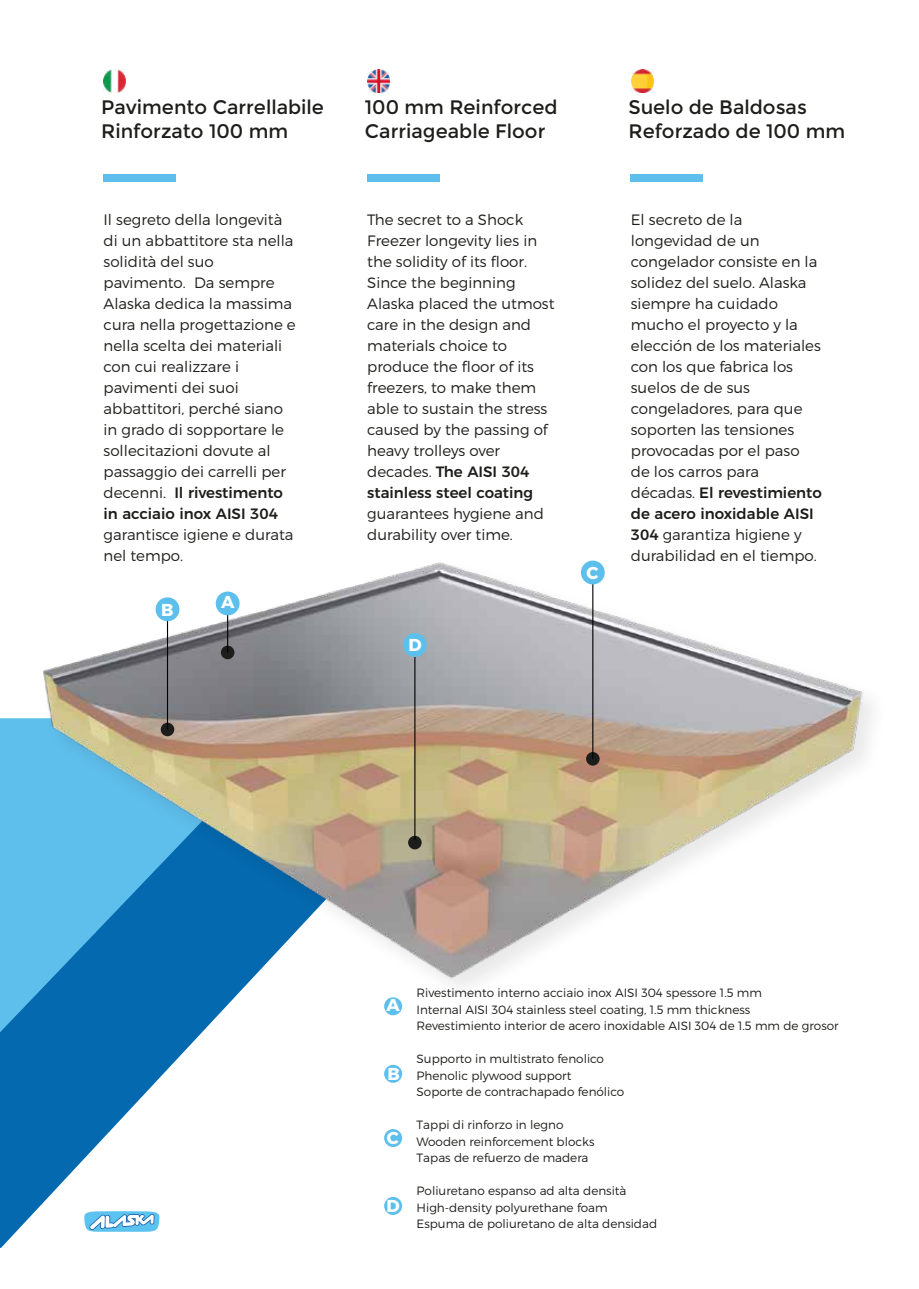
<style>
.page{position:relative;width:919px;height:1289px;background:#fff}
.page>*{position:absolute;margin:0;border:0;box-sizing:border-box;transform-origin:0 0}
.t1{font:19.5px/23.4px "Montserrat";color:#1d1d1b}
.t2{font:700 17.25px "Montserrat";color:#fff}
.t3{font:300 15px/21px "Montserrat";color:#1d1d1b}
.t4{font:300 12px/16.5px "Montserrat";color:#1d1d1b}
.s1{font-weight:500}
</style>
<div class="page">
<svg style="left:0;top:718px;width:217px;height:530px"></svg>
<img style="left:12px;top:562px;width:860px;height:454px">
<div style="left:221px;top:645px;width:13px;height:14px;background:#1d1d1b;border-radius:50%"></div>
<hr style="left:227px;top:596px;width:1px;height:56px;background:#000">
<div style="left:216px;top:591px;width:23px;height:24px;background:#5dc0ec;border-radius:50%"></div>
<div style="left:161px;top:722px;width:13px;height:14px;background:#1d1d1b;border-radius:50%"></div>
<hr style="left:167px;top:607px;width:1px;height:122px;background:#000">
<div style="left:156px;top:597px;width:23px;height:24px;background:#5dc0ec;border-radius:50%"></div>
<div style="left:586px;top:752px;width:13px;height:13px;background:#1d1d1b;border-radius:50%"></div>
<hr style="left:592px;top:572px;width:1px;height:186px;background:#000">
<div style="left:581px;top:560px;width:23px;height:24px;background:#5dc0ec;border-radius:50%"></div>
<div style="left:408px;top:835px;width:13px;height:14px;background:#1d1d1b;border-radius:50%"></div>
<hr style="left:414px;top:657px;width:1px;height:182px;background:#000">
<div style="left:403px;top:633px;width:24px;height:24px;background:#5dc0ec;border-radius:50%"></div>
<div style="left:104px;top:174px;width:72px;height:8px;background:#5fbfec"></div>
<div style="left:367px;top:174px;width:72px;height:8px;background:#5fbfec"></div>
<div style="left:630px;top:174px;width:72px;height:8px;background:#5fbfec"></div>
<img style="left:104px;top:70px;width:22px;height:22px">
<img style="left:367px;top:70px;width:22px;height:22px">
<img style="left:631px;top:70px;width:22px;height:22px">
<svg style="left:84px;top:1211px;width:75px;height:20px"></svg>
<h1 class="t1" style="left:101px;top:96px;width:224px">Pavimento Carrellabile<br>Rinforzato 100 mm</h1>
<p class="t3" style="left:104px;top:209px;width:194px">Il segreto della longevità di un abbattitore sta nella solidità del suo pavimento. Da sempre<br>Alaska dedica la massima cura nella progettazione e nella scelta dei materiali con cui realizzare i pavimenti dei suoi abbattitori, perché siano in grado di sopportare le sollecitazioni dovute al passaggio dei carrelli per decenni. <span class="s1">Il rivestimento in acciaio inox AISI 304</span></p>
<p class="t3" style="left:104px;top:524px;width:191px">garantisce igiene e durata nel tempo.</p>
<p class="t2" style="left:161px;top:595px;width:14px">B</p>
<p class="t2" style="left:221px;top:588px;width:15px">A</p>
<h1 class="t1" style="left:365px;top:96px;width:194px">100 mm Reinforced<br>Carriageable Floor</h1>
<p class="t3" style="left:367px;top:209px;width:189px">The secret to a Shock<br>Freezer longevity lies in the solidity of its floor.<br>Since the beginning<br>Alaska placed the utmost care in the design and materials choice to produce the floor of its freezers, to make them able to sustain the stress caused by the passing of heavy trolleys over decades. <span class="s1">The AISI 304 stainless steel coating</span></p>
<p class="t3" style="left:367px;top:503px;width:178px">guarantees hygiene and durability over time.</p>
<p class="t2" style="left:408px;top:631px;width:15px">D</p>
<p class="t2" style="left:586px;top:558px;width:13px">C</p>
<h1 class="t1" style="left:628px;top:96px;width:218px">Suelo de Baldosas<br>Reforzado de 100 mm</h1>
<p class="t3" style="left:630px;top:209px;width:192px">El secreto de la longevidad de un congelador consiste en la solidez del suelo. Alaska siempre ha cuidado mucho el proyecto y la elección de los materiales con los que fabrica los suelos de de sus congeladores, para que soporten las tensiones provocadas por el paso de los carros para décadas. <span class="s1">El revestimiento de acero inoxidable AISI<br>304</span> garantiza higiene y durabilidad en el tiempo.</p>
<p class="t2" style="left:386px;top:991px;width:15px">A</p>
<p class="t2" style="left:387px;top:1059px;width:14px">B</p>
<p class="t2" style="left:386px;top:1123px;width:13px">C</p>
<p class="t2" style="left:386px;top:1191px;width:15px">D</p>
<p class="t4" style="left:416px;top:984px;width:423px">Rivestimento interno acciaio inox AISI 304 spessore 1.5 mm<br>Internal AISI 304 stainless steel coating, 1.5 mm thickness<br>Revestimiento interior de acero inoxidable AISI 304 de 1.5 mm de grosor</p>
<p class="t4" style="left:416px;top:1050px;width:209px">Supporto in multistrato fenolico<br>Phenolic plywood support<br>Soporte de contrachapado fenólico</p>
<p class="t4" style="left:416px;top:1116px;width:179px">Tappi di rinforzo in legno<br>Wooden reinforcement blocks<br>Tapas de refuerzo de madera</p>
<p class="t4" style="left:416px;top:1182px;width:242px">Poliuretano espanso ad alta densità<br>High-density polyurethane foam<br>Espuma de poliuretano de alta densidad</p>
</div>
